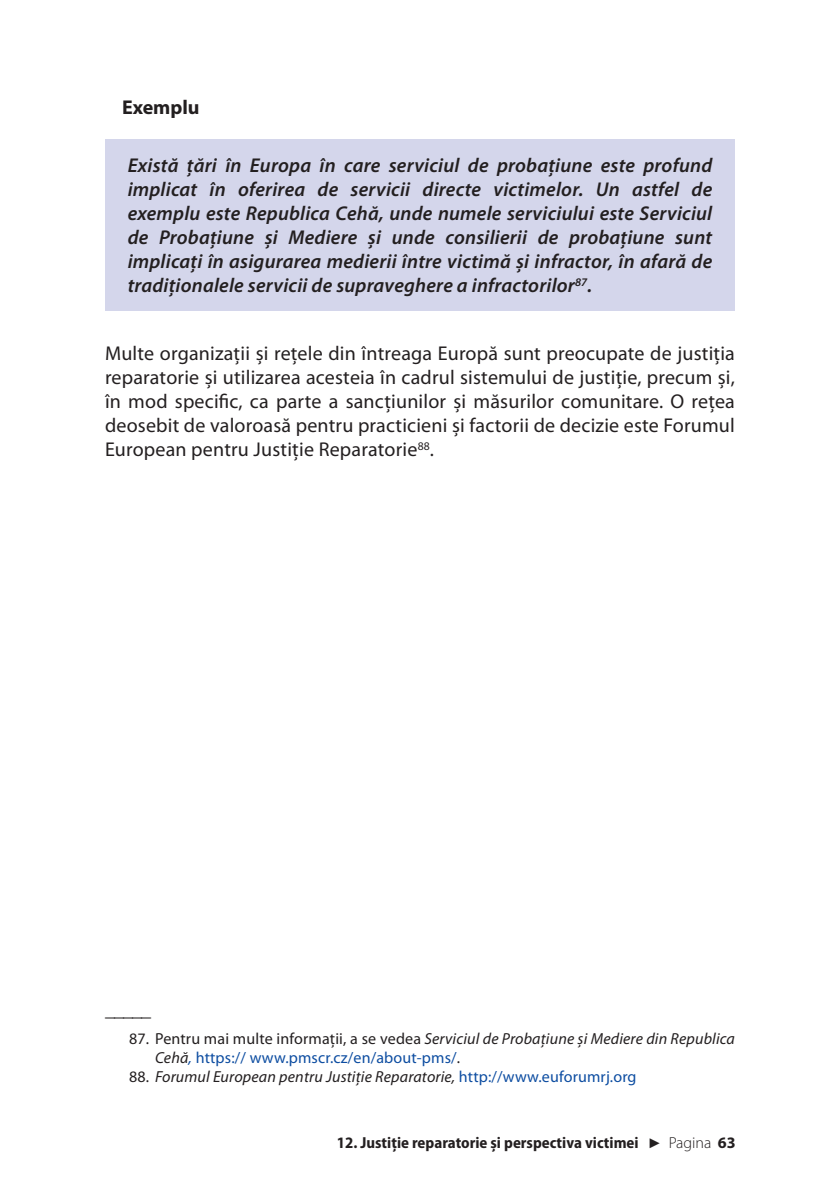
<style>
.page{position:relative;width:840px;height:1191px;background:#fff}
.page>*{position:absolute;margin:0;border:0;box-sizing:border-box;transform-origin:0 0}
.Boite_bleue{font:italic 600 20px/24px "Myriad Pro";letter-spacing:.01em;color:#231f20;text-align:justify}
.Body_Text{font:20px/24px "Myriad Pro";letter-spacing:.01em;color:#231f20;text-align:justify}
.Boite_bleue-2{font:700 20px "Myriad Pro";color:#231f20}
.Notes{font:italic 16px/19px "Myriad Pro";letter-spacing:.01em;color:#231f20}
.t1{font:700 semi-condensed 16px "Myriad Pro";color:#231f20}
.s1{font-style:normal}
.s2{color:#0d4da1}
.s3{font-style:normal;color:#0d4da1}
.s4{font-style:normal;color:#fff}
.s5{font-family:"Arial";font-stretch:normal;font-size:14px}
.s6{font-weight:300;font-stretch:normal}
.s7{font-stretch:normal}
</style>
<div class="page">
<div style="left:105px;top:139px;width:629px;height:171px;background:#d4d6eb"></div>
<p class="Boite_bleue-2" style="left:122px;top:94px;width:79px">Exemplu</p>
<p class="Boite_bleue" style="left:128px;top:153px;width:585px">Există țări în Europa în care serviciul de probațiune este profund implicat în oferirea de servicii directe victimelor. Un astfel de exemplu este Republica Cehă, unde numele serviciului este Serviciul de Probațiune și Mediere și unde consilierii de probațiune sunt implicați în asigurarea medierii între victimă și infractor, în afară de tradiționalele servicii de supraveghere a infractorilor<sup>87</sup>.</p>
<p class="Body_Text" style="left:105px;top:341px;width:631px">Multe organizații și rețele din întreaga Europă sunt preocupate de justiția reparatorie și utilizarea acesteia în cadrul sistemului de justiție, precum și, în mod specific, ca parte a sancțiunilor și măsurilor comunitare. O rețea deosebit de valoroasă pentru practicieni și factorii de decizie este Forumul European pentru Justiție Reparatorie<sup>88</sup>.</p>
<p class="Body_Text" style="left:105px;top:996px;width:47px">_____</p>
<p class="Notes" style="left:155px;top:1028px;width:581px;text-indent:-26px"><span class="s1">87. Pentru mai multe informații, a se vedea</span> Serviciul de Probațiune și Mediere din Republica<br>Cehă<span class="s2">,</span> <span class="s3">https:// www.pmscr.cz/en/about-pms/</span><span class="s1">.</span></p>
<p class="Notes" style="left:129px;top:1066px;width:512px"><span class="s1">88.</span> Forumul European pentru Justiție Reparatorie, <span class="s3">http://www.euforumrj.org</span><span class="s4">.</span></p>
<p class="t1" style="left:337px;top:1132px;width:400px">12. Justiție reparatorie și perspectiva victimei <span class="s5">►</span> <span class="s6">Pagina</span> <span class="s7">63</span></p>
</div>
